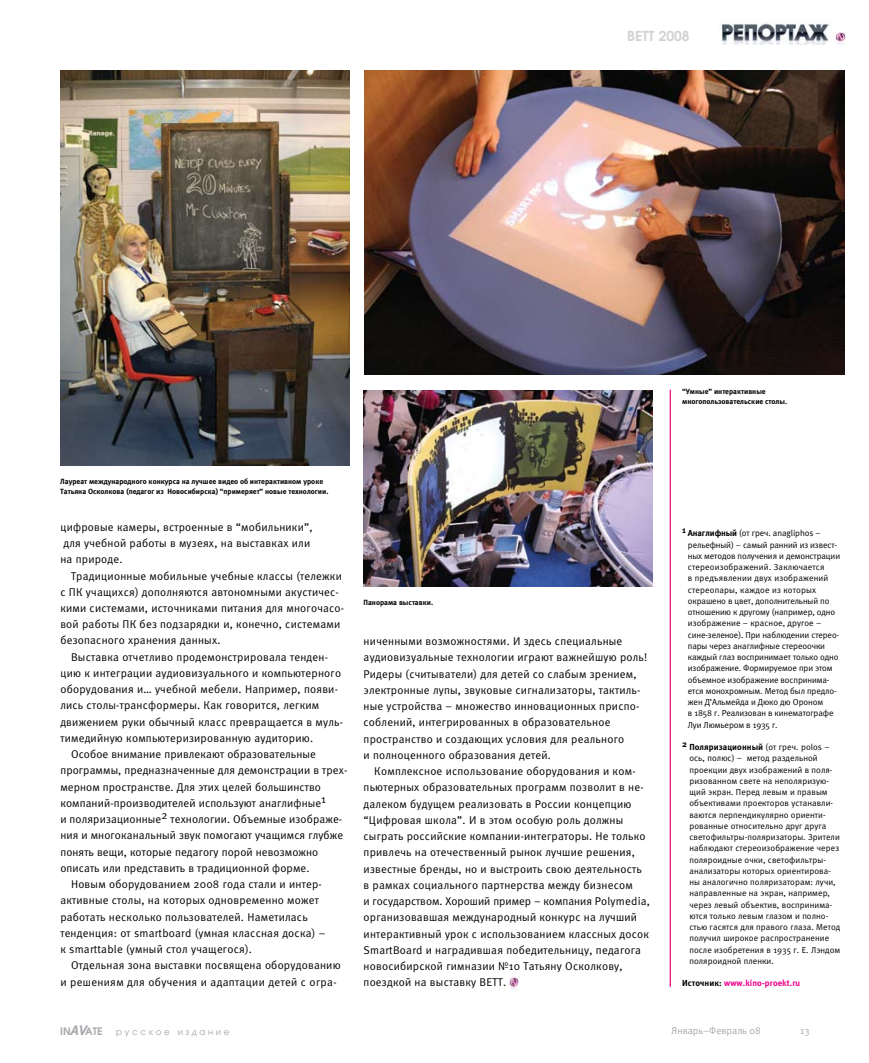
<style>
.page{position:relative;width:869px;height:1063px;background:#fff}
.page>*{position:absolute;margin:0;border:0;box-sizing:border-box;transform-origin:0 0}
.t1{font:700 13.75px "Avant Garde MBR";color:#d1d3d4}
.t2{font:11.25px/16.2px "Meta Normal C";letter-spacing:.02em;color:#000}
.t3{font:10px "Meta Normal C";color:#a7a9ac}
.t4{font:8.75px/11.2px "Meta Normal C";letter-spacing:.01em;color:#000}
.t5{font:8.75px/11.2px "Meta Normal C";letter-spacing:-.01em;color:#000}
.t6{font:8.75px "Meta Bold C";letter-spacing:.01em;color:#000}
.t7{font:8.75px "Meta Bold C";letter-spacing:.01em;color:#ec008c}
.t8{font:8.75px "Avangard TM";letter-spacing:.3em;color:#a7a9ac}
.t9{font:7.5px/10px "Meta Bold C";color:#000}
.s1{font-family:"Meta Bold C"}
.s2{font-family:"Meta Normal C"}
.s3{color:#000}
.s4{font-family:"Avant Garde MBR";font-weight:700;font-size:10.25px}
.s5{font-family:"Meta Bold C";font-style:italic;font-size:13.75px}
</style>
<div class="page">
<img style="left:509px;top:978px;width:9px;height:13px">
<hr style="left:669px;top:390px;width:1px;height:597px;background:#ec0b8d">
<img style="left:364px;top:71px;width:479px;height:303px">
<img style="left:721px;top:20px;width:125px;height:25px">
<img style="left:835px;top:32px;width:9px;height:13px">
<img style="left:60px;top:71px;width:289px;height:395px">
<img style="left:363px;top:391px;width:289px;height:196px">
<p class="t1" style="left:627px;top:28px;width:64px">BETT 2008</p>
<p class="t9" style="left:60px;top:477px;width:269px">Лауреат международного конкурса на лучшее видео об интерактивном уроке<br>Татьяна Осколкова (педагог из Новосибирска) “примеряет” новые технологии.</p>
<p class="t2" style="left:60px;top:519px;width:254px">цифровые камеры, встроенные в “мобильники”, для учебной работы в музеях, на выставках или на природе.</p>
<p class="t2" style="left:60px;top:567px;width:285px;text-indent:11px">Традиционные мобильные учебные классы (тележки с ПК учащихся) дополняются автономными акустичес&shy;кими системами, источниками питания для многочасо&shy;вой работы ПК без подзарядки и, конечно, системами безопасного хранения данных.</p>
<p class="t2" style="left:71px;top:649px;width:258px">Выставка отчетливо продемонстрировала тенден-</p>
<p class="t2" style="left:60px;top:665px;width:282px">цию к интеграции аудиовизуального и компьютерного</p>
<p class="t2" style="left:60px;top:681px;width:279px">оборудования и… учебной мебели. Например, появи-</p>
<p class="t2" style="left:60px;top:697px;width:260px">лись столы-трансформеры. Как говорится, легким</p>
<p class="t2" style="left:60px;top:714px;width:284px">движением руки обычный класс превращается в муль-</p>
<p class="t2" style="left:60px;top:730px;width:254px">тимедийную компьютеризированную аудиторию.</p>
<p class="t2" style="left:71px;top:746px;width:246px">Особое внимание привлекают образовательные</p>
<p class="t2" style="left:60px;top:762px;width:288px">программы, предназначенные для демонстрации в трех-</p>
<p class="t2" style="left:60px;top:779px;width:262px">мерном пространстве. Для этих целей большинство</p>
<p class="t2" style="left:60px;top:795px;width:267px">компаний-производителей используют анаглифные1</p>
<p class="t2" style="left:60px;top:811px;width:283px">и поляризационные2 технологии. Объемные изображе-</p>
<p class="t2" style="left:60px;top:827px;width:284px">ния и многоканальный звук помогают учащимся глубже</p>
<p class="t2" style="left:60px;top:844px;width:259px">понять вещи, которые педагогу порой невозможно</p>
<p class="t2" style="left:60px;top:860px;width:250px">описать или представить в традиционной форме.</p>
<p class="t2" style="left:71px;top:876px;width:252px">Новым оборудованием 2008 года стали и интер-</p>
<p class="t2" style="left:60px;top:892px;width:260px">активные столы, на которых одновременно может</p>
<p class="t2" style="left:60px;top:909px;width:249px">работать несколько пользователей. Наметилась</p>
<p class="t2" style="left:60px;top:925px;width:266px">тенденция: от smartboard (умная классная доска) –</p>
<p class="t2" style="left:60px;top:941px;width:193px">к smarttable (умный стол учащегося).</p>
<p class="t2" style="left:71px;top:957px;width:271px">Отдельная зона выставки посвящена оборудованию</p>
<p class="t2" style="left:60px;top:974px;width:278px">и решениям для обучения и адаптации детей с огра-</p>
<p class="t9" style="left:363px;top:598px;width:71px">Панорама выставки.</p>
<p class="t2" style="left:363px;top:633px;width:285px">ниченными возможностями. И здесь специальные аудиовизуальные технологии играют важнейшую роль!<br>Ридеры (считыватели) для детей со слабым зрением, электронные лупы, звуковые сигнализаторы, тактиль&shy;ные устройства – множество инновационных приспо&shy;соблений, интегрированных в образовательное пространство и создающих условия для реального<br>и полноценного образования детей.</p>
<p class="t2" style="left:363px;top:763px;width:288px;text-indent:11px">Комплексное использование оборудования и ком&shy;пьютерных образовательных программ позволит в не&shy;далеком будущем реализовать в России концепцию “Цифровая школа”. И в этом особую роль должны сыграть российские компании-интеграторы. Не только привлечь на отечественный рынок лучшие решения, известные бренды, но и выстроить свою деятельность в рамках социального партнерства между бизнесом<br>и государством. Хороший пример – компания Polymedia, организовавшая международный конкурс на лучший интерактивный урок с использованием классных досок SmartBoard и наградившая победительницу, педагога новосибирской гимназии №10 Татьяну Осколкову, поездкой на выставку ВЕТТ.</p>
<p class="t9" style="left:681px;top:386px;width:106px">“Умные” интерактивные многопользовательские столы.</p>
<p class="t5" style="left:687px;top:528px;width:154px;text-indent:-6px"><sup>1</sup> <span class="s1">Aнаглифный</span> (от греч. anagliphos – рельефный) – самый ранний из извест&shy;ных методов получения и демонстрации стереоизображений. Заключается<br>в предъявлении двух изображений стереопары, каждое из которых окрашено в цвет, дополнительный по отношению к другому (например, одно изображение – красное, другое – сине-зеленое). При наблюдении стерео&shy;пары через анаглифные стереоочки каждый глаз воспринимает только одно изображение. Формируемое при этом объемное изображение воспринима&shy;ется монохромным. Метод был предло&shy;жен Д’Альмейда и Дюко дю Ороном<br>в 1858 г. Реализован в кинематографе Луи Люмьером в 1935 г.</p>
<p class="t6" style="left:681px;top:742px;width:149px">2 Поляризационный <span class="s2">(от греч. pоlos –</span></p>
<p class="t4" style="left:689px;top:753px;width:152px">ось, полюс) – метод раздельной проекции двух изображений в поля&shy;ризованном свете на неполяризую&shy;щий экран. Перед левым и правым объективами проекторов устанавли&shy;ваются перпендикулярно ориенти&shy;рованные относительно друг друга светофильтры-поляризаторы. Зрители наблюдают стереоизображение через поляроидные очки, светофильтры&shy;анализаторы которых ориентирова&shy;ны аналогично поляризаторам: лучи, направленные на экран, например, через левый объектив, воспринима&shy;ются только левым глазом и полно&shy;стью гасятся для правого глаза. Метод получил широкое распространение после изобретения в 1935 г. Е. Лэндом поляроидной пленки.</p>
<p class="t7" style="left:681px;top:978px;width:120px"><span class="s3">Источник:</span> www.kino-proekt.ru</p>
<p class="t8" style="left:60px;top:1027px;width:171px"><span class="s4">IN</span><span class="s5">AV</span><span class="s4">ATE</span> русское издание</p>
<p class="t3" style="left:671px;top:1025px;width:91px">Январь–Февраль 08</p>
<p class="t3" style="left:799px;top:1025px;width:11px">13</p>
</div>
